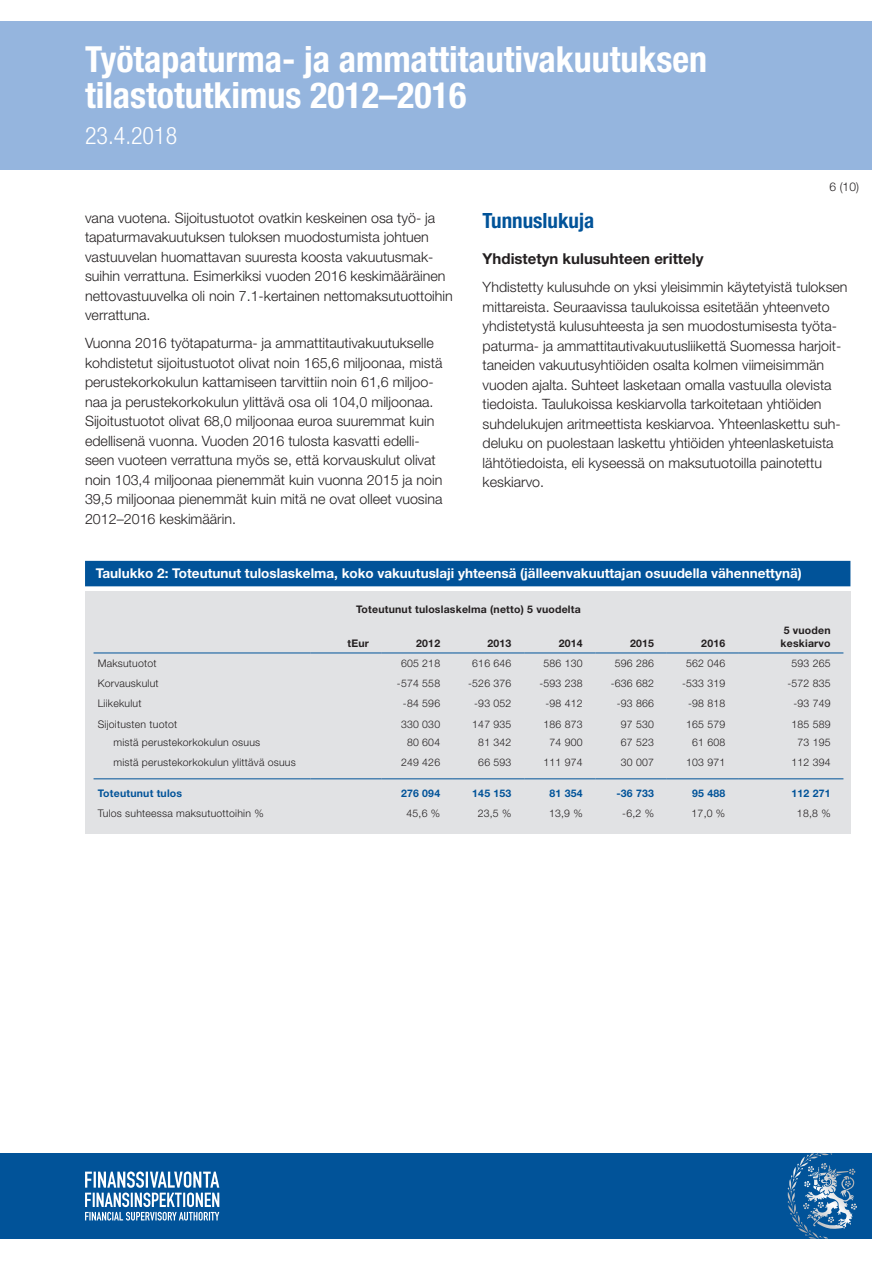
<style>
.page{position:relative;width:893px;height:1263px;background:#fff}
.page>*{position:absolute;margin:0;border:0;box-sizing:border-box;transform-origin:0 0}
.t1{font:700 condensed 36px/36px "Helvetica Neue LT Std";color:#fff}
.t2{font:300 condensed 24px "Helvetica Neue LT Std";color:#fff}
.OTSIKKO_2{font:700 condensed 21px "Helvetica Neue LT Std";color:#015399}
.OTSIKKO_3{font:700 15px "Helvetica Neue LT Std";color:#231f20}
.LEIPIS{font:300 14.25px/19.5px "Helvetica Neue LT Std";color:#231f20}
.GRAAFIN_OTSIKKO{font:700 13.5px "Helvetica Neue LT Std";color:#fff}
.t3{font:300 12px "Helvetica Neue LT Std";color:#231f20}
.ALAVIITE{font:300 10.5px "Helvetica Neue LT Std";letter-spacing:.02em;color:#231f20}
.ALAVIITE-2{font:700 10.5px/12.6px "Helvetica Neue LT Std";letter-spacing:.02em;color:#231f20}
.ALAVIITE-3{font:700 10.5px "Helvetica Neue LT Std";letter-spacing:.02em;color:#015399}
</style>
<div class="page">
<div style="left:0;top:21px;width:872px;height:149px;background:#95b5de"></div>
<div style="left:0;top:1153px;width:872px;height:85px;background:#015399"></div>
<svg style="left:800px;top:1153px;width:32px;height:13px"></svg>
<svg style="left:85px;top:1171px;width:134px;height:49px"></svg>
<div style="left:85px;top:590px;width:765px;height:243px;background:#e1e2e4"></div>
<hr style="left:94px;top:653px;width:216px;height:1px;background:#015399">
<hr style="left:310px;top:653px;width:72px;height:1px;background:#015399">
<hr style="left:382px;top:653px;width:71px;height:1px;background:#015399">
<hr style="left:453px;top:653px;width:71px;height:1px;background:#015399">
<hr style="left:524px;top:653px;width:71px;height:1px;background:#015399">
<hr style="left:595px;top:653px;width:72px;height:1px;background:#015399">
<hr style="left:667px;top:653px;width:71px;height:1px;background:#015399">
<hr style="left:738px;top:653px;width:105px;height:1px;background:#015399">
<hr style="left:94px;top:778px;width:216px;height:1px;background:#015399">
<hr style="left:310px;top:778px;width:72px;height:1px;background:#015399">
<hr style="left:382px;top:778px;width:71px;height:1px;background:#015399">
<hr style="left:453px;top:778px;width:71px;height:1px;background:#015399">
<hr style="left:524px;top:778px;width:71px;height:1px;background:#015399">
<hr style="left:595px;top:778px;width:72px;height:1px;background:#015399">
<hr style="left:667px;top:778px;width:71px;height:1px;background:#015399">
<hr style="left:738px;top:778px;width:105px;height:1px;background:#015399">
<div style="left:85px;top:561px;width:765px;height:25px;background:#015399"></div>
<h1 class="t1" style="left:85px;top:41px;width:624px">Työtapaturma- ja ammattitautivakuutuksen tilastotutkimus 2012–2016</h1>
<h2 class="t2" style="left:85px;top:122px;width:94px">23.4.2018</h2>
<p class="t3" style="left:829px;top:180px;width:31px">6 (10)</p>
<p class="LEIPIS" style="left:85px;top:208px;width:369px">vana vuotena. Sijoitustuotot ovatkin keskeinen osa työ- ja tapaturmavakuutuksen tuloksen muodostumista johtuen vastuuvelan huomattavan suuresta koosta vakuutusmak&shy;suihin verrattuna. Esimerkiksi vuoden 2016 keskimääräinen nettovastuuvelka oli noin 7.1-kertainen nettomaksutuottoihin verrattuna.</p>
<p class="LEIPIS" style="left:85px;top:333px;width:359px">Vuonna 2016 työtapaturma- ja ammattitautivakuutukselle kohdistetut sijoitustuotot olivat noin 165,6 miljoonaa, mistä perustekorkokulun kattamiseen tarvittiin noin 61,6 miljoo&shy;naa ja perustekorkokulun ylittävä osa oli 104,0 miljoonaa.<br>Sijoitustuotot olivat 68,0 miljoonaa euroa suuremmat kuin edellisenä vuonna. Vuoden 2016 tulosta kasvatti edelli&shy;seen vuoteen verrattuna myös se, että korvauskulut olivat noin 103,4 miljoonaa pienemmät kuin vuonna 2015 ja noin 39,5 miljoonaa pienemmät kuin mitä ne ovat olleet vuosina 2012–2016 keskimäärin.</p>
<p class="OTSIKKO_2" style="left:483px;top:207px;width:113px">Tunnuslukuja</p>
<p class="OTSIKKO_3" style="left:483px;top:249px;width:222px">Yhdistetyn kulusuhteen erittely</p>
<p class="LEIPIS" style="left:483px;top:277px;width:366px">Yhdistetty kulusuhde on yksi yleisimmin käytetyistä tuloksen mittareista. Seuraavissa taulukoissa esitetään yhteenveto yhdistetystä kulusuhteesta ja sen muodostumisesta työta&shy;paturma- ja ammattitautivakuutusliikettä Suomessa harjoit&shy;taneiden vakuutusyhtiöiden osalta kolmen viimeisimmän vuoden ajalta. Suhteet lasketaan omalla vastuulla olevista tiedoista. Taulukoissa keskiarvolla tarkoitetaan yhtiöiden suhdelukujen aritmeettista keskiarvoa. Yhteenlaskettu suh&shy;deluku on puolestaan laskettu yhtiöiden yhteenlasketuista lähtötiedoista, eli kyseessä on maksutuotoilla painotettu keskiarvo.</p>
<p class="GRAAFIN_OTSIKKO" style="left:96px;top:565px;width:708px">Taulukko 2: Toteutunut tuloslaskelma, koko vakuutuslaji yhteensä (jälleenvakuuttajan osuudella vähennettynä)</p>
<p class="ALAVIITE-2" style="left:356px;top:603px;width:226px">Toteutunut tuloslaskelma (netto) 5 vuodelta</p>
<p class="ALAVIITE-2" style="left:347px;top:636px;width:23px">tEur</p>
<p class="ALAVIITE-2" style="left:416px;top:636px;width:25px">2012</p>
<p class="ALAVIITE-2" style="left:487px;top:636px;width:25px">2013</p>
<p class="ALAVIITE-2" style="left:559px;top:636px;width:25px">2014</p>
<p class="ALAVIITE-2" style="left:630px;top:636px;width:25px">2015</p>
<p class="ALAVIITE-2" style="left:701px;top:636px;width:25px">2016</p>
<p class="ALAVIITE-2" style="left:781px;top:624px;width:52px">5 vuoden keskiarvo</p>
<p class="ALAVIITE" style="left:98px;top:657px;width:60px">Maksutuotot</p>
<p class="ALAVIITE" style="left:401px;top:657px;width:41px">605 218</p>
<p class="ALAVIITE" style="left:472px;top:657px;width:41px">616 646</p>
<p class="ALAVIITE" style="left:544px;top:657px;width:41px">586 130</p>
<p class="ALAVIITE" style="left:615px;top:657px;width:41px">596 286</p>
<p class="ALAVIITE" style="left:686px;top:657px;width:41px">562 046</p>
<p class="ALAVIITE" style="left:791px;top:657px;width:41px">593 265</p>
<p class="ALAVIITE" style="left:98px;top:677px;width:62px">Korvauskulut</p>
<p class="ALAVIITE" style="left:397px;top:677px;width:45px">-574 558</p>
<p class="ALAVIITE" style="left:468px;top:677px;width:45px">-526 376</p>
<p class="ALAVIITE" style="left:539px;top:677px;width:45px">-593 238</p>
<p class="ALAVIITE" style="left:611px;top:677px;width:45px">-636 682</p>
<p class="ALAVIITE" style="left:682px;top:677px;width:45px">-533 319</p>
<p class="ALAVIITE" style="left:787px;top:677px;width:45px">-572 835</p>
<p class="ALAVIITE" style="left:98px;top:697px;width:45px">Liikekulut</p>
<p class="ALAVIITE" style="left:403px;top:697px;width:39px">-84 596</p>
<p class="ALAVIITE" style="left:474px;top:697px;width:39px">-93 052</p>
<p class="ALAVIITE" style="left:545px;top:697px;width:39px">-98 412</p>
<p class="ALAVIITE" style="left:617px;top:697px;width:39px">-93 866</p>
<p class="ALAVIITE" style="left:688px;top:697px;width:39px">-98 818</p>
<p class="ALAVIITE" style="left:793px;top:697px;width:39px">-93 749</p>
<p class="ALAVIITE" style="left:98px;top:717px;width:81px">Sijoitusten tuotot</p>
<p class="ALAVIITE" style="left:401px;top:717px;width:41px">330 030</p>
<p class="ALAVIITE" style="left:472px;top:717px;width:41px">147 935</p>
<p class="ALAVIITE" style="left:544px;top:717px;width:41px">186 873</p>
<p class="ALAVIITE" style="left:621px;top:717px;width:35px">97 530</p>
<p class="ALAVIITE" style="left:686px;top:717px;width:41px">165 579</p>
<p class="ALAVIITE" style="left:791px;top:717px;width:41px">185 589</p>
<p class="ALAVIITE" style="left:113px;top:735px;width:148px">mistä perustekorkokulun osuus</p>
<p class="ALAVIITE" style="left:407px;top:735px;width:35px">80 604</p>
<p class="ALAVIITE" style="left:478px;top:735px;width:35px">81 342</p>
<p class="ALAVIITE" style="left:550px;top:735px;width:35px">74 900</p>
<p class="ALAVIITE" style="left:621px;top:735px;width:35px">67 523</p>
<p class="ALAVIITE" style="left:692px;top:735px;width:35px">61 608</p>
<p class="ALAVIITE" style="left:797px;top:735px;width:35px">73 195</p>
<p class="ALAVIITE" style="left:113px;top:756px;width:184px">mistä perustekorkokulun ylittävä osuus</p>
<p class="ALAVIITE" style="left:401px;top:756px;width:41px">249 426</p>
<p class="ALAVIITE" style="left:478px;top:756px;width:35px">66 593</p>
<p class="ALAVIITE" style="left:544px;top:756px;width:41px">111 974</p>
<p class="ALAVIITE" style="left:621px;top:756px;width:35px">30 007</p>
<p class="ALAVIITE" style="left:686px;top:756px;width:41px">103 971</p>
<p class="ALAVIITE" style="left:791px;top:756px;width:41px">112 394</p>
<p class="ALAVIITE-3" style="left:98px;top:787px;width:86px">Toteutunut tulos</p>
<p class="ALAVIITE-3" style="left:401px;top:787px;width:41px">276 094</p>
<p class="ALAVIITE-3" style="left:472px;top:787px;width:41px">145 153</p>
<p class="ALAVIITE-3" style="left:550px;top:787px;width:35px">81 354</p>
<p class="ALAVIITE-3" style="left:616px;top:787px;width:39px">-36 733</p>
<p class="ALAVIITE-3" style="left:692px;top:787px;width:35px">95 488</p>
<p class="ALAVIITE-3" style="left:791px;top:787px;width:41px">112 271</p>
<p class="ALAVIITE" style="left:98px;top:807px;width:167px">Tulos suhteessa maksutuottoihin %</p>
<p class="ALAVIITE" style="left:406px;top:807px;width:35px">45,6 %</p>
<p class="ALAVIITE" style="left:478px;top:807px;width:35px">23,5 %</p>
<p class="ALAVIITE" style="left:549px;top:807px;width:35px">13,9 %</p>
<p class="ALAVIITE" style="left:622px;top:807px;width:33px">-6,2 %</p>
<p class="ALAVIITE" style="left:692px;top:807px;width:35px">17,0 %</p>
<p class="ALAVIITE" style="left:797px;top:807px;width:35px">18,8 %</p>
</div>
